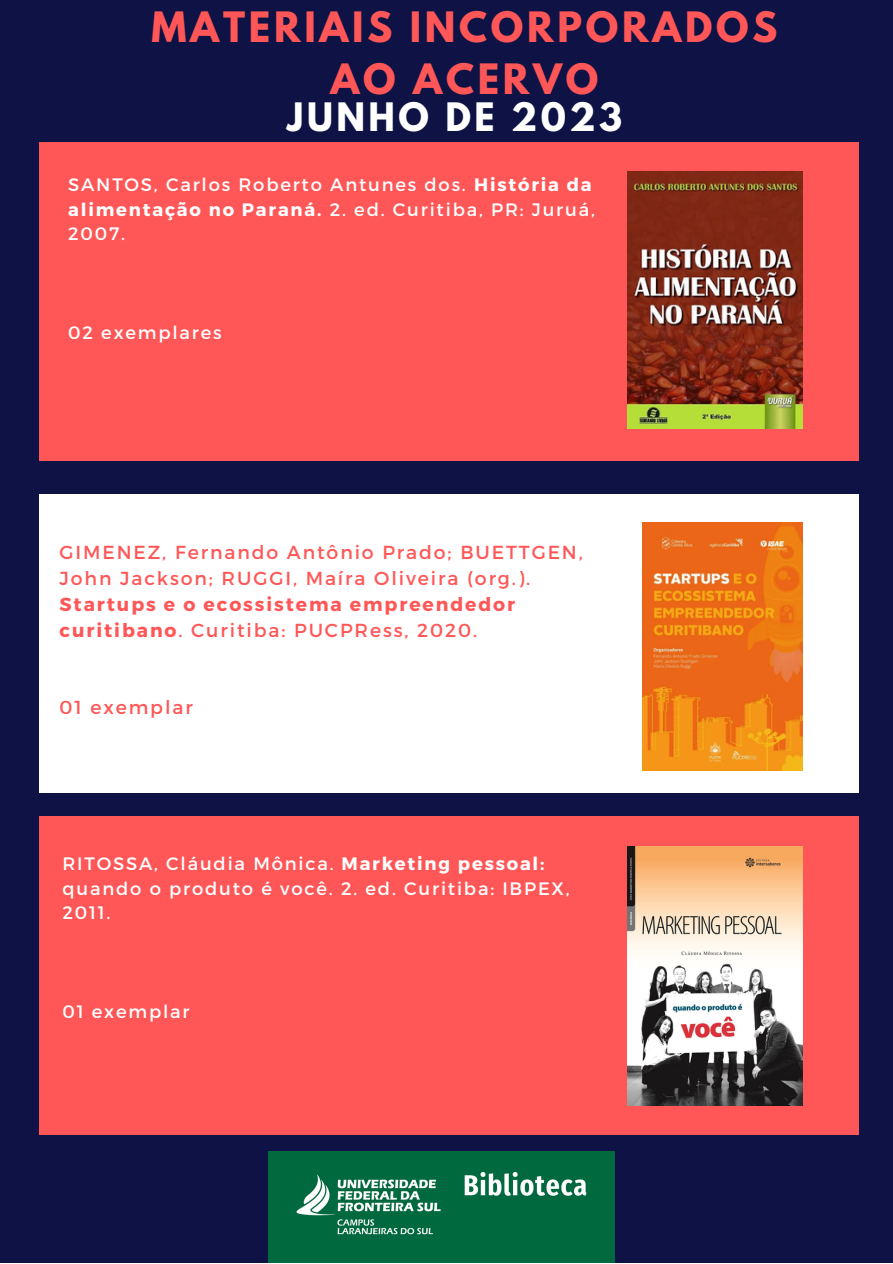
<style>
.page{position:relative;width:893px;height:1264px;background:#fff}
.page>*{position:absolute;margin:0;border:0;box-sizing:border-box;transform-origin:0 0}
.t1{font:700 37.05px "League Spartan";letter-spacing:.1em;color:#ff5757}
.t2{font:700 34.65px "League Spartan";letter-spacing:.1em;color:#fff}
.t3{font:18.9px "Montserrat";letter-spacing:.1em;color:#ff5757}
.t4{font:700 18.9px/25.8px "Montserrat";letter-spacing:.1em;color:#ff5757}
.t5{font:18px/24.8px "Montserrat";letter-spacing:.1em;color:#fff}
.s1{font-weight:700}
.s2{font-weight:400}
</style>
<div class="page">
<div style="left:0;top:0;width:892px;height:1262px;background:#0f1245"></div>
<div style="left:39px;top:143px;width:819px;height:318px;background:#ff5757"></div>
<div style="left:39px;top:494px;width:819px;height:298px;background:#fff"></div>
<img style="left:268px;top:1151px;width:346px;height:111px">
<div style="left:39px;top:816px;width:819px;height:318px;background:#ff5757"></div>
<img style="left:627px;top:846px;width:175px;height:259px">
<img style="left:642px;top:522px;width:160px;height:248px">
<img style="left:627px;top:171px;width:175px;height:257px">
<p class="t1" style="left:151px;top:9px;width:627px">MATERIAIS INCORPORADOS</p>
<p class="t1" style="left:330px;top:60px;width:269px">AO ACERVO</p>
<p class="t2" style="left:287px;top:100px;width:336px">JUNHO DE 2023</p>
<p class="t5" style="left:68px;top:171px;width:528px">SANTOS, Carlos Roberto Antunes dos. <span class="s1">História da alimentação no Paraná.</span> 2. ed. Curitiba, PR: Juruá,<br>2007.</p>
<p class="t5" style="left:68px;top:319px;width:155px">02 exemplares</p>
<p class="t3" style="left:60px;top:540px;width:524px">GIMENEZ, Fernando Antônio Prado; BUETTGEN,</p>
<p class="t3" style="left:60px;top:566px;width:472px">John Jackson; RUGGI, Maíra Oliveira (org.).</p>
<p class="t4" style="left:60px;top:590px;width:457px">Startups e o ecossistema empreendedor curitibano<span class="s2">. Curitiba: PUCPRess, 2020.</span></p>
<p class="t3" style="left:60px;top:695px;width:135px">01 exemplar</p>
<p class="t5" style="left:62px;top:850px;width:508px">RITOSSA, Cláudia Mônica. <span class="s1">Marketing pessoal: </span>quando o produto é você. 2. ed. Curitiba: IBPEX,<br>2011.</p>
<p class="t5" style="left:62px;top:998px;width:129px">01 exemplar</p>
</div>
